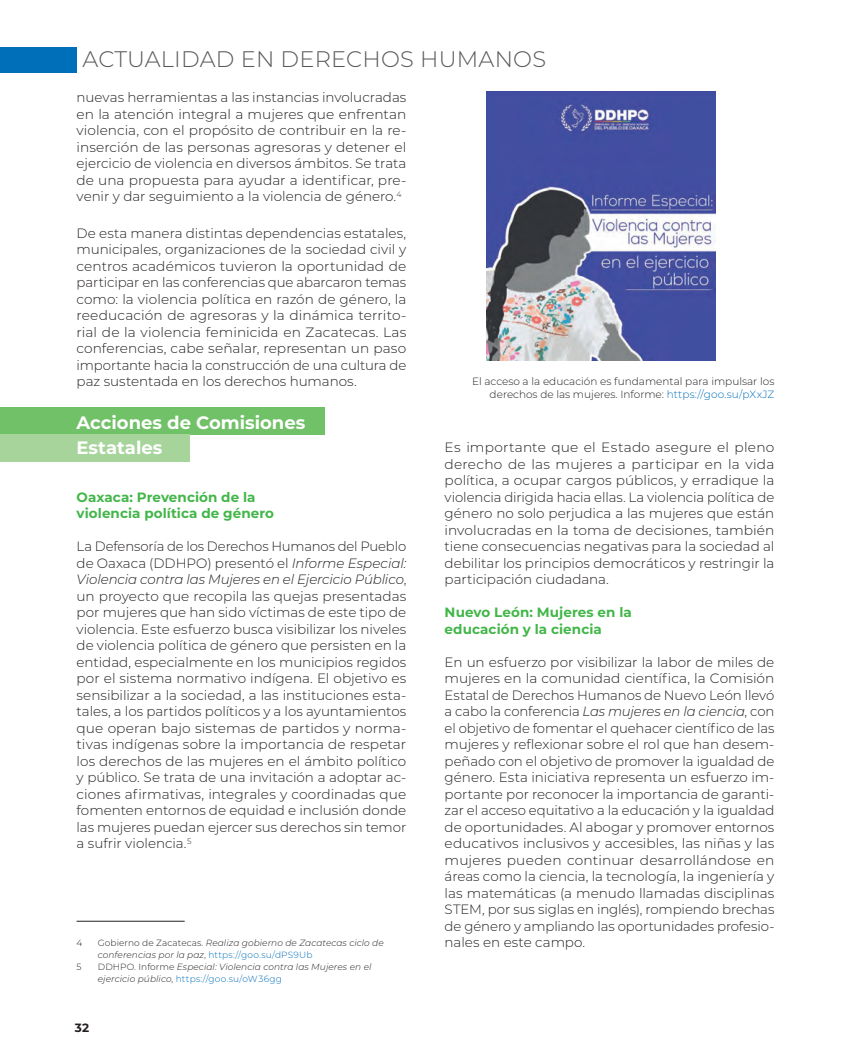
<style>
.page{position:relative;width:851px;height:1063px;background:#fff}
.page>*{position:absolute;margin:0;border:0;box-sizing:border-box;transform-origin:0 0}
.t1{font:300 22.5px "Montserrat";letter-spacing:.01em;color:#57585a}
.T_2{font:700 18px/25.5px "Montserrat";color:#fff}
.Cuerpo_PG{font:300 13.5px/16.5px "Montserrat";letter-spacing:-.005em;color:#231f20;text-align:justify}
.Subtítulo_Actualidad{font:700 13.5px/16.5px "Montserrat";letter-spacing:.005em;color:#42b649}
.t2{font:700 12px "Montserrat";color:#231f20}
.Pie_de_foto{font:300 10.5px/13.5px "Montserrat";color:#231f20;text-align:right}
.Referencia_PG_-_Copia{font:italic 300 9px/12px "Montserrat";letter-spacing:.01em;color:#231f20}
.Referencia_PG_-_Copia-2{font:300 9px "Montserrat";color:#231f20}
.s1{font-style:italic}
.s2{color:#006fba}
.s3{font-style:normal}
.s4{font-style:normal;color:#006fba}
</style>
<div class="page">
<div style="left:0;top:47px;width:77px;height:26px;background:#006fba"></div>
<div style="left:0;top:407px;width:324px;height:27px;background:#70c167"></div>
<div style="left:0;top:434px;width:189px;height:27px;background:#a6d49b"></div>
<hr style="left:77px;top:921px;width:108px;height:1px;background:#231f20">
<img style="left:486px;top:91px;width:229px;height:270px">
<h1 class="t1" style="left:82px;top:44px;width:465px">ACTUALIDAD EN DERECHOS HUMANOS</h1>
<p class="Cuerpo_PG" style="left:77px;top:89px;width:331px">nuevas herramientas a las instancias involucradas en la atención integral a mujeres que enfrentan violencia, con el propósito de contribuir en la re&shy;inserción de las personas agresoras y detener el ejercicio de violencia en diversos ámbitos. Se trata de una propuesta para ayudar a identificar, pre&shy;venir y dar seguimiento a la violencia de género.<sup>4</sup></p>
<p class="Cuerpo_PG" style="left:77px;top:224px;width:331px">De esta manera distintas dependencias estatales, municipales, organizaciones de la sociedad civil y centros académicos tuvieron la oportunidad de participar en las conferencias que abarcaron temas como: la violencia política en razón de género, la reeducación de agresoras y la dinámica territo&shy;rial de la violencia feminicida en Zacatecas. Las conferencias, cabe señalar, representan un paso importante hacia la construcción de una cultura de paz sustentada en los derechos humanos.</p>
<p class="T_2" style="left:77px;top:409px;width:230px">Acciones de Comisiones<br>Estatales</p>
<p class="Subtítulo_Actualidad" style="left:77px;top:488px;width:199px">Oaxaca: Prevención de la violencia política de género</p>
<p class="Cuerpo_PG" style="left:77px;top:538px;width:331px">La Defensoría de los Derechos Humanos del Pueblo de Oaxaca (DDHPO) presentó el <span class="s1">Informe Especial:<br>Violencia contra las Mujeres en el Ejercicio Público</span>, un proyecto que recopila las quejas presentadas por mujeres que han sido víctimas de este tipo de violencia. Este esfuerzo busca visibilizar los niveles de violencia política de género que persisten en la entidad, especialmente en los municipios regidos por el sistema normativo indígena. El objetivo es sensibilizar a la sociedad, a las instituciones esta&shy;tales, a los partidos políticos y a los ayuntamientos que operan bajo sistemas de partidos y norma&shy;tivas indígenas sobre la importancia de respetar los derechos de las mujeres en el ámbito político y público. Se trata de una invitación a adoptar ac&shy;ciones afirmativas, integrales y coordinadas que fomenten entornos de equidad e inclusión donde las mujeres puedan ejercer sus derechos sin temor a sufrir violencia.<sup>5</sup></p>
<p class="Pie_de_foto" style="left:472px;top:374px;width:304px">El acceso a la educación es fundamental para impulsar los derechos de las mujeres. Informe: <span class="s2">https://goo.su/pXxJZ</span></p>
<p class="Cuerpo_PG" style="left:444px;top:439px;width:331px">Es importante que el Estado asegure el pleno derecho de las mujeres a participar en la vida política, a ocupar cargos públicos, y erradique la violencia dirigida hacia ellas. La violencia política de género no solo perjudica a las mujeres que están involucradas en la toma de decisiones, también tiene consecuencias negativas para la sociedad al debilitar los principios democráticos y restringir la participación ciudadana.</p>
<p class="Subtítulo_Actualidad" style="left:444px;top:604px;width:189px">Nuevo León: Mujeres en la educación y la ciencia</p>
<p class="Cuerpo_PG" style="left:444px;top:653px;width:331px">En un esfuerzo por visibilizar la labor de miles de mujeres en la comunidad científica, la Comisión Estatal de Derechos Humanos de Nuevo León llevó a cabo la conferencia <span class="s1">Las mujeres en la ciencia</span>, con el objetivo de fomentar el quehacer científico de las mujeres y reflexionar sobre el rol que han desem&shy;peñado con el objetivo de promover la igualdad de género. Esta iniciativa representa un esfuerzo im&shy;portante por reconocer la importancia de garanti&shy;zar el acceso equitativo a la educación y la igualdad de oportunidades. Al abogar y promover entornos educativos inclusivos y accesibles, las niñas y las mujeres pueden continuar desarrollándose en áreas como la ciencia, la tecnología, la ingeniería y las matemáticas (a menudo llamadas disciplinas STEM, por sus siglas en inglés), rompiendo brechas de género y ampliando las oportunidades profesio&shy;nales en este campo.</p>
<p class="Referencia_PG_-_Copia-2" style="left:77px;top:937px;width:7px">4</p>
<p class="Referencia_PG_-_Copia" style="left:98px;top:937px;width:287px"><span class="s3">Gobierno de Zacatecas.</span> Realiza gobierno de Zacatecas ciclo de conferencias por la paz<span class="s3">,</span> <span class="s4">https://goo.su/dPS9Ub</span></p>
<p class="Referencia_PG_-_Copia-2" style="left:77px;top:961px;width:7px">5</p>
<p class="Referencia_PG_-_Copia" style="left:98px;top:961px;width:275px"><span class="s3">DDHPO. Informe</span> Especial: Violencia contra las Mujeres en el ejercicio público<span class="s3">,</span> <span class="s4">https://goo.su/oW36gg</span></p>
<p class="t2" style="left:75px;top:1019px;width:16px">32</p>
</div>
